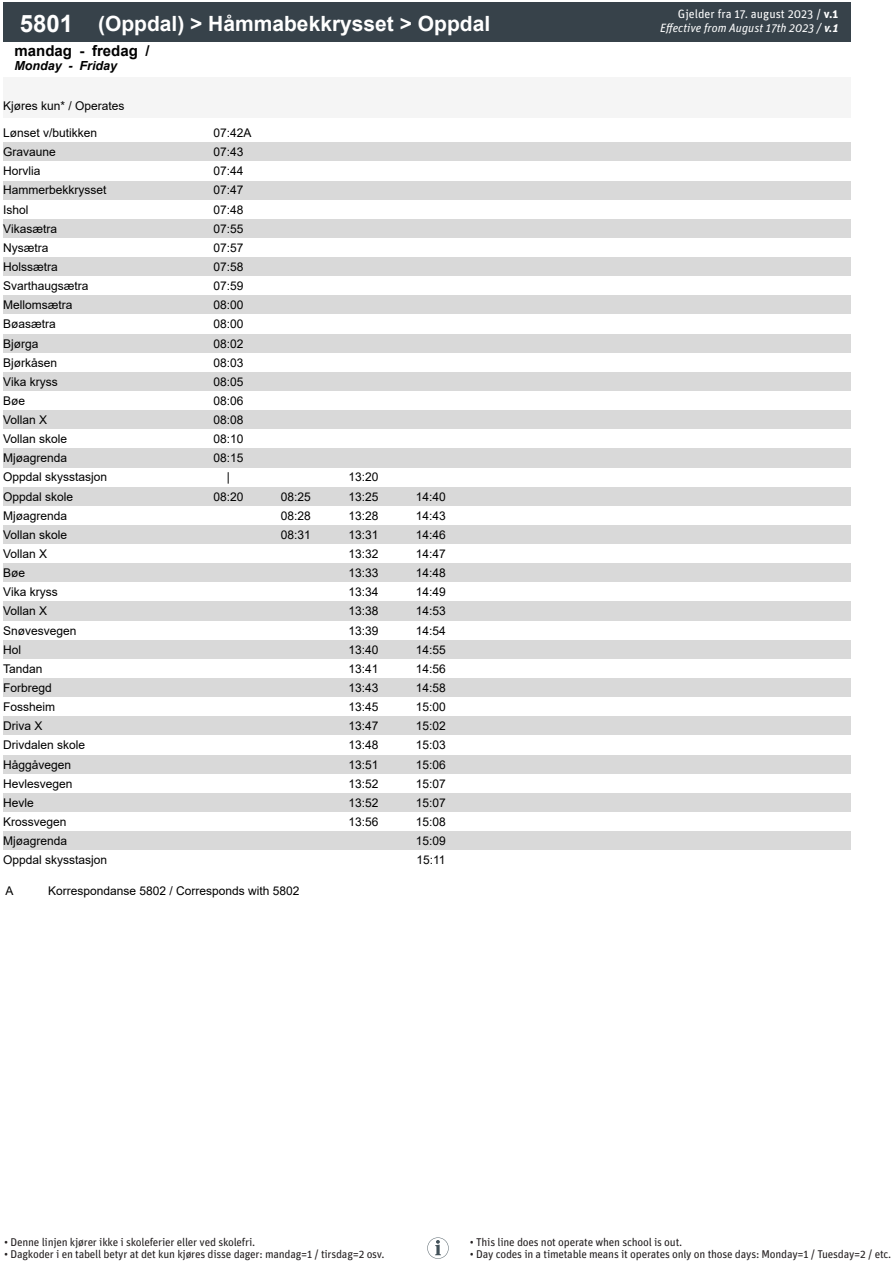
<style>
.page{position:relative;width:893px;height:1263px;background:#fff}
.page>*{position:absolute;margin:0;border:0;box-sizing:border-box;transform-origin:0 0}
.t1{font:700 21px "Arial";color:#fff}
.t2{font:700 15px "Arial";color:#000}
.t3{font:italic 700 12.45px "Arial";color:#000}
.t4{font:12px "Arial";color:#000}
.t5{font:italic 12px/14.4px "Unit Pro";color:#fff;text-align:right}
.t6{font:11.25px "Unit Pro";letter-spacing:-.02em;color:#231f20}
.s1{font-size:24px}
.s2{font-style:normal}
.s3{font-weight:700;font-style:normal}
.s4{font-weight:700}
</style>
<div class="page">
<div style="left:3px;top:77px;width:192px;height:41px;background:#f5f5f5"></div>
<div style="left:195px;top:77px;width:67px;height:41px;background:#f5f5f5"></div>
<div style="left:262px;top:77px;width:68px;height:41px;background:#f5f5f5"></div>
<div style="left:330px;top:77px;width:67px;height:41px;background:#f5f5f5"></div>
<div style="left:397px;top:77px;width:68px;height:41px;background:#f5f5f5"></div>
<div style="left:465px;top:77px;width:67px;height:41px;background:#f5f5f5"></div>
<div style="left:532px;top:77px;width:68px;height:41px;background:#f5f5f5"></div>
<div style="left:600px;top:77px;width:67px;height:41px;background:#f5f5f5"></div>
<div style="left:667px;top:77px;width:68px;height:41px;background:#f5f5f5"></div>
<div style="left:735px;top:77px;width:67px;height:41px;background:#f5f5f5"></div>
<div style="left:802px;top:77px;width:49px;height:41px;background:#f5f5f5"></div>
<div style="left:3px;top:2px;width:87px;height:39px;background:#37424a"></div>
<div style="left:90px;top:2px;width:761px;height:39px;background:#37424a"></div>
<div style="left:3px;top:143px;width:848px;height:19px;background:#d9d9d9"></div>
<div style="left:3px;top:181px;width:848px;height:19px;background:#d9d9d9"></div>
<div style="left:3px;top:219px;width:848px;height:19px;background:#d9d9d9"></div>
<div style="left:3px;top:257px;width:848px;height:20px;background:#d9d9d9"></div>
<div style="left:3px;top:296px;width:848px;height:19px;background:#d9d9d9"></div>
<div style="left:3px;top:334px;width:848px;height:19px;background:#d9d9d9"></div>
<div style="left:3px;top:372px;width:848px;height:19px;background:#d9d9d9"></div>
<div style="left:3px;top:411px;width:848px;height:19px;background:#d9d9d9"></div>
<div style="left:3px;top:449px;width:848px;height:19px;background:#d9d9d9"></div>
<div style="left:3px;top:487px;width:848px;height:19px;background:#d9d9d9"></div>
<div style="left:3px;top:525px;width:848px;height:19px;background:#d9d9d9"></div>
<div style="left:3px;top:564px;width:848px;height:19px;background:#d9d9d9"></div>
<div style="left:3px;top:602px;width:848px;height:19px;background:#d9d9d9"></div>
<div style="left:3px;top:640px;width:848px;height:19px;background:#d9d9d9"></div>
<div style="left:3px;top:678px;width:848px;height:20px;background:#d9d9d9"></div>
<div style="left:3px;top:717px;width:848px;height:19px;background:#d9d9d9"></div>
<div style="left:3px;top:755px;width:848px;height:19px;background:#d9d9d9"></div>
<div style="left:3px;top:793px;width:848px;height:19px;background:#d9d9d9"></div>
<div style="left:3px;top:831px;width:848px;height:20px;background:#d9d9d9"></div>
<svg style="left:427px;top:1237px;width:22px;height:22px"></svg>
<p class="t1" style="left:20px;top:9px;width:472px"><span class="s1">5801</span> (Oppdal) &gt; Håmmabekkrysset &gt; Oppdal</p>
<p class="t2" style="left:15px;top:40px;width:137px">mandag - fredag /</p>
<p class="t3" style="left:15px;top:57px;width:104px">Monday - Friday</p>
<p class="t4" style="left:3px;top:98px;width:123px">Kjøres kun* / Operates</p>
<p class="t4" style="left:3px;top:125px;width:96px">Lønset v/butikken</p>
<p class="t4" style="left:213px;top:125px;width:40px">07:42A</p>
<p class="t4" style="left:3px;top:144px;width:54px">Gravaune</p>
<p class="t4" style="left:213px;top:144px;width:32px">07:43</p>
<p class="t4" style="left:3px;top:163px;width:39px">Horvlia</p>
<p class="t4" style="left:213px;top:163px;width:32px">07:44</p>
<p class="t4" style="left:3px;top:182px;width:105px">Hammerbekkrysset</p>
<p class="t4" style="left:213px;top:182px;width:32px">07:47</p>
<p class="t4" style="left:3px;top:201px;width:27px">Ishol</p>
<p class="t4" style="left:213px;top:201px;width:32px">07:48</p>
<p class="t4" style="left:3px;top:220px;width:55px">Vikasætra</p>
<p class="t4" style="left:213px;top:220px;width:32px">07:55</p>
<p class="t4" style="left:3px;top:239px;width:47px">Nysætra</p>
<p class="t4" style="left:213px;top:239px;width:32px">07:57</p>
<p class="t4" style="left:3px;top:258px;width:56px">Holssætra</p>
<p class="t4" style="left:213px;top:258px;width:32px">07:58</p>
<p class="t4" style="left:3px;top:278px;width:87px">Svarthaugsætra</p>
<p class="t4" style="left:213px;top:278px;width:32px">07:59</p>
<p class="t4" style="left:3px;top:297px;width:71px">Mellomsætra</p>
<p class="t4" style="left:213px;top:297px;width:32px">08:00</p>
<p class="t4" style="left:3px;top:316px;width:54px">Bøasætra</p>
<p class="t4" style="left:213px;top:316px;width:32px">08:00</p>
<p class="t4" style="left:3px;top:335px;width:37px">Bjørga</p>
<p class="t4" style="left:213px;top:335px;width:32px">08:02</p>
<p class="t4" style="left:3px;top:354px;width:56px">Bjørkåsen</p>
<p class="t4" style="left:213px;top:354px;width:32px">08:03</p>
<p class="t4" style="left:3px;top:373px;width:56px">Vika kryss</p>
<p class="t4" style="left:213px;top:373px;width:32px">08:05</p>
<p class="t4" style="left:3px;top:392px;width:24px">Bøe</p>
<p class="t4" style="left:213px;top:392px;width:32px">08:06</p>
<p class="t4" style="left:3px;top:412px;width:46px">Vollan X</p>
<p class="t4" style="left:213px;top:412px;width:32px">08:08</p>
<p class="t4" style="left:3px;top:431px;width:66px">Vollan skole</p>
<p class="t4" style="left:213px;top:431px;width:32px">08:10</p>
<p class="t4" style="left:3px;top:450px;width:66px">Mjøagrenda</p>
<p class="t4" style="left:213px;top:450px;width:32px">08:15</p>
<p class="t4" style="left:3px;top:469px;width:106px">Oppdal skysstasjon</p>
<p class="t4" style="left:227px;top:469px;width:5px">|</p>
<p class="t4" style="left:348px;top:469px;width:32px">13:20</p>
<p class="t4" style="left:3px;top:488px;width:72px">Oppdal skole</p>
<p class="t4" style="left:213px;top:488px;width:32px">08:20</p>
<p class="t4" style="left:281px;top:488px;width:32px">08:25</p>
<p class="t4" style="left:348px;top:488px;width:32px">13:25</p>
<p class="t4" style="left:416px;top:488px;width:32px">14:40</p>
<p class="t4" style="left:3px;top:507px;width:66px">Mjøagrenda</p>
<p class="t4" style="left:281px;top:507px;width:32px">08:28</p>
<p class="t4" style="left:348px;top:507px;width:32px">13:28</p>
<p class="t4" style="left:416px;top:507px;width:32px">14:43</p>
<p class="t4" style="left:3px;top:526px;width:66px">Vollan skole</p>
<p class="t4" style="left:281px;top:526px;width:32px">08:31</p>
<p class="t4" style="left:348px;top:526px;width:32px">13:31</p>
<p class="t4" style="left:416px;top:526px;width:32px">14:46</p>
<p class="t4" style="left:3px;top:545px;width:46px">Vollan X</p>
<p class="t4" style="left:348px;top:545px;width:32px">13:32</p>
<p class="t4" style="left:416px;top:545px;width:32px">14:47</p>
<p class="t4" style="left:3px;top:565px;width:24px">Bøe</p>
<p class="t4" style="left:348px;top:565px;width:32px">13:33</p>
<p class="t4" style="left:416px;top:565px;width:32px">14:48</p>
<p class="t4" style="left:3px;top:584px;width:56px">Vika kryss</p>
<p class="t4" style="left:348px;top:584px;width:32px">13:34</p>
<p class="t4" style="left:416px;top:584px;width:32px">14:49</p>
<p class="t4" style="left:3px;top:603px;width:46px">Vollan X</p>
<p class="t4" style="left:348px;top:603px;width:32px">13:38</p>
<p class="t4" style="left:416px;top:603px;width:32px">14:53</p>
<p class="t4" style="left:3px;top:622px;width:75px">Snøvesvegen</p>
<p class="t4" style="left:348px;top:622px;width:32px">13:39</p>
<p class="t4" style="left:416px;top:622px;width:32px">14:54</p>
<p class="t4" style="left:3px;top:641px;width:19px">Hol</p>
<p class="t4" style="left:348px;top:641px;width:32px">13:40</p>
<p class="t4" style="left:416px;top:641px;width:32px">14:55</p>
<p class="t4" style="left:3px;top:660px;width:41px">Tandan</p>
<p class="t4" style="left:348px;top:660px;width:32px">13:41</p>
<p class="t4" style="left:416px;top:660px;width:32px">14:56</p>
<p class="t4" style="left:3px;top:679px;width:50px">Forbregd</p>
<p class="t4" style="left:348px;top:679px;width:32px">13:43</p>
<p class="t4" style="left:416px;top:679px;width:32px">14:58</p>
<p class="t4" style="left:3px;top:699px;width:53px">Fossheim</p>
<p class="t4" style="left:348px;top:699px;width:32px">13:45</p>
<p class="t4" style="left:416px;top:699px;width:32px">15:00</p>
<p class="t4" style="left:3px;top:718px;width:41px">Driva X</p>
<p class="t4" style="left:348px;top:718px;width:32px">13:47</p>
<p class="t4" style="left:416px;top:718px;width:32px">15:02</p>
<p class="t4" style="left:3px;top:737px;width:84px">Drivdalen skole</p>
<p class="t4" style="left:348px;top:737px;width:32px">13:48</p>
<p class="t4" style="left:416px;top:737px;width:32px">15:03</p>
<p class="t4" style="left:3px;top:756px;width:70px">Håggåvegen</p>
<p class="t4" style="left:348px;top:756px;width:32px">13:51</p>
<p class="t4" style="left:416px;top:756px;width:32px">15:06</p>
<p class="t4" style="left:3px;top:775px;width:71px">Hevlesvegen</p>
<p class="t4" style="left:348px;top:775px;width:32px">13:52</p>
<p class="t4" style="left:416px;top:775px;width:32px">15:07</p>
<p class="t4" style="left:3px;top:794px;width:32px">Hevle</p>
<p class="t4" style="left:348px;top:794px;width:32px">13:52</p>
<p class="t4" style="left:416px;top:794px;width:32px">15:07</p>
<p class="t4" style="left:3px;top:813px;width:65px">Krossvegen</p>
<p class="t4" style="left:348px;top:813px;width:32px">13:56</p>
<p class="t4" style="left:416px;top:813px;width:32px">15:08</p>
<p class="t4" style="left:3px;top:832px;width:66px">Mjøagrenda</p>
<p class="t4" style="left:416px;top:832px;width:32px">15:09</p>
<p class="t4" style="left:3px;top:852px;width:106px">Oppdal skysstasjon</p>
<p class="t4" style="left:416px;top:852px;width:31px">15:11</p>
<p class="t4" style="left:6px;top:882px;width:10px">A</p>
<p class="t4" style="left:48px;top:882px;width:253px">Korrespondanse 5802 / Corresponds with 5802</p>
<p class="t5" style="left:660px;top:6px;width:179px"><span class="s2">Gjelder fra 17. august 2023 /</span> <span class="s3">v.1<br></span>Effective from August 17th 2023 / <span class="s4">v.1</span></p>
<p class="t6" style="left:4px;top:1234px;width:253px">• Denne linjen kjører ikke i skoleferier eller ved skolefri.</p>
<p class="t6" style="left:4px;top:1246px;width:382px">• Dagkoder i en tabell betyr at det kun kjøres disse dager: mandag=1 / tirsdag=2 osv.</p>
<p class="t6" style="left:470px;top:1234px;width:214px">• This line does not operate when school is out.</p>
<p class="t6" style="left:470px;top:1246px;width:423px">• Day codes in a timetable means it operates only on those days: Monday=1 / Tuesday=2 / etc.</p>
</div>
